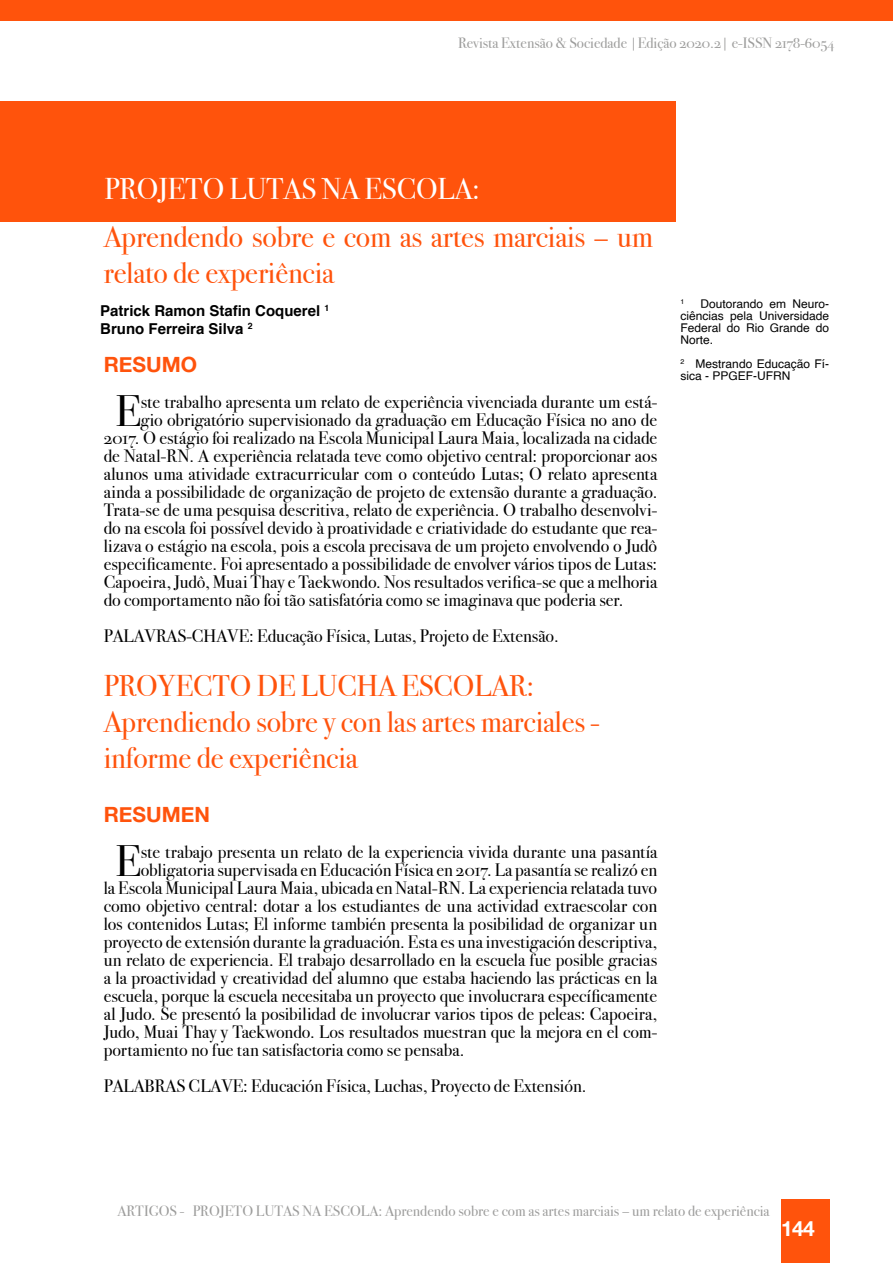
<style>
.page{position:relative;width:893px;height:1263px;background:#fff}
.page>*{position:absolute;margin:0;border:0;box-sizing:border-box;transform-origin:0 0}
.t1{font:43.8px "Bodoni Svty Two OSITCTT";color:#000}
.t2{font:30px/36px "Bodoni Svty Two OSITCTT";letter-spacing:-.005em;color:#ff530c}
.t3{font:30px "Bodoni Svty Two OSITCTT";letter-spacing:-.005em;color:#fff}
.t4{font:700 21px "Helvetica Neue";color:#ff530c}
.t5{font:700 21px "Helvetica Neue";color:#fff}
.t6{font:18px "Bodoni Svty Two OSITCTT";color:#000}
.t7{font:15px "Bodoni Svty Two OSITCTT";color:#9d9d9c}
.t8{font:700 15px/18px "Helvetica";color:#000}
.t9{font:12px/12px "Helvetica";color:#000;text-align:justify}
.t10{font:7.05px "Helvetica";color:#000}
</style>
<div class="page">
<div style="left:781px;top:1199px;width:48px;height:64px;background:#ff530c"></div>
<div style="left:0;top:0;width:893px;height:21px;background:#ff530c"></div>
<div style="left:0;top:101px;width:675px;height:120px;background:#ff530c"></div>
<p class="t7" style="left:458px;top:34px;width:378px">Revista Extensão &amp; Sociedade |Edição 2020.2| e-ISSN 2178-6054</p>
<h2 class="t3" style="left:104px;top:171px;width:377px">PROJETO LUTAS NA ESCOLA:</h2>
<h2 class="t2" style="left:104px;top:219px;width:551px">Aprendendo sobre e com as artes marciais – um relato de experiência</h2>
<p class="t8" style="left:100px;top:302px;width:231px">Patrick Ramon Stafin Coquerel <sup>1<br></sup>Bruno Ferreira Silva <sup>2</sup></p>
<p class="t4" style="left:104px;top:352px;width:95px">RESUMO</p>
<h1 class="t1" style="left:115px;top:385px;width:27px">E</h1>
<p class="t6" style="left:141px;top:391px;width:518px">ste trabalho apresenta um relato de experiência vivenciada durante um está-</p>
<p class="t6" style="left:141px;top:409px;width:518px">gio obrigatório supervisionado da graduação em Educação Física no ano de</p>
<p class="t6" style="left:104px;top:427px;width:555px">2017. O estágio foi realizado na Escola Municipal Laura Maia, localizada na cidade</p>
<p class="t6" style="left:104px;top:445px;width:555px">de Natal-RN. A experiência relatada teve como objetivo central: proporcionar aos</p>
<p class="t6" style="left:104px;top:463px;width:555px">alunos uma atividade extracurricular com o conteúdo Lutas; O relato apresenta</p>
<p class="t6" style="left:104px;top:481px;width:555px">ainda a possibilidade de organização de projeto de extensão durante a graduação.</p>
<p class="t6" style="left:104px;top:499px;width:555px">Trata-se de uma pesquisa descritiva, relato de experiência. O trabalho desenvolvi-</p>
<p class="t6" style="left:104px;top:517px;width:555px">do na escola foi possível devido à proatividade e criatividade do estudante que rea-</p>
<p class="t6" style="left:104px;top:535px;width:555px">lizava o estágio na escola, pois a escola precisava de um projeto envolvendo o Judô</p>
<p class="t6" style="left:104px;top:553px;width:555px">especificamente. Foi apresentado a possibilidade de envolver vários tipos de Lutas:</p>
<p class="t6" style="left:104px;top:571px;width:555px">Capoeira, Judô, Muai Thay e Taekwondo. Nos resultados verifica-se que a melhoria</p>
<p class="t6" style="left:104px;top:589px;width:521px">do comportamento não foi tão satisfatória como se imaginava que poderia ser.</p>
<p class="t6" style="left:104px;top:625px;width:457px">PALAVRAS-CHAVE: Educação Física, Lutas, Projeto de Extensão.</p>
<h2 class="t2" style="left:104px;top:668px;width:498px">PROYECTO DE LUCHA ESCOLAR:<br>Aprendiendo sobre y con las artes marciales - informe de experiência</h2>
<p class="t4" style="left:104px;top:802px;width:108px">RESUMEN</p>
<h1 class="t1" style="left:115px;top:835px;width:27px">E</h1>
<p class="t6" style="left:141px;top:841px;width:518px">ste trabajo presenta un relato de la experiencia vivida durante una pasantía</p>
<p class="t6" style="left:141px;top:859px;width:518px">obligatoria supervisada en Educación Física en 2017. La pasantía se realizó en</p>
<p class="t6" style="left:104px;top:877px;width:555px">la Escola Municipal Laura Maia, ubicada en Natal-RN. La experiencia relatada tuvo</p>
<p class="t6" style="left:104px;top:895px;width:555px">como objetivo central: dotar a los estudiantes de una actividad extraescolar con</p>
<p class="t6" style="left:104px;top:913px;width:555px">los contenidos Lutas; El informe también presenta la posibilidad de organizar un</p>
<p class="t6" style="left:104px;top:931px;width:555px">proyecto de extensión durante la graduación. Esta es una investigación descriptiva,</p>
<p class="t6" style="left:104px;top:949px;width:555px">un relato de experiencia. El trabajo desarrollado en la escuela fue posible gracias</p>
<p class="t6" style="left:104px;top:967px;width:555px">a la proactividad y creatividad del alumno que estaba haciendo las prácticas en la</p>
<p class="t6" style="left:104px;top:985px;width:555px">escuela, porque la escuela necesitaba un proyecto que involucrara específicamente</p>
<p class="t6" style="left:104px;top:1003px;width:555px">al Judo. Se presentó la posibilidad de involucrar varios tipos de peleas: Capoeira,</p>
<p class="t6" style="left:104px;top:1021px;width:555px">Judo, Muai Thay y Taekwondo. Los resultados muestran que la mejora en el com-</p>
<p class="t6" style="left:104px;top:1039px;width:362px">portamiento no fue tan satisfactoria como se pensaba.</p>
<p class="t6" style="left:104px;top:1075px;width:484px">PALABRAS CLAVE: Educación Física, Luchas, Proyecto de Extensión.</p>
<p class="t10" style="left:680px;top:296px;width:5px">1</p>
<p class="t9" style="left:680px;top:298px;width:150px;text-indent:20px">Doutorando em Neuro&shy;ciências pela Universidade Federal do Rio Grande do Norte.</p>
<p class="t9" style="left:680px;top:358px;width:150px"><sup>2</sup> Mestrando Educação Fí&shy;sica - PPGEF-UFRN</p>
<p class="t7" style="left:117px;top:1201px;width:654px">ARTIGOS - PROJETO LUTAS NA ESCOLA: Aprendendo sobre e com as artes marciais – um relato de experiência</p>
<p class="t5" style="left:781px;top:1216px;width:35px">144</p>
</div>
